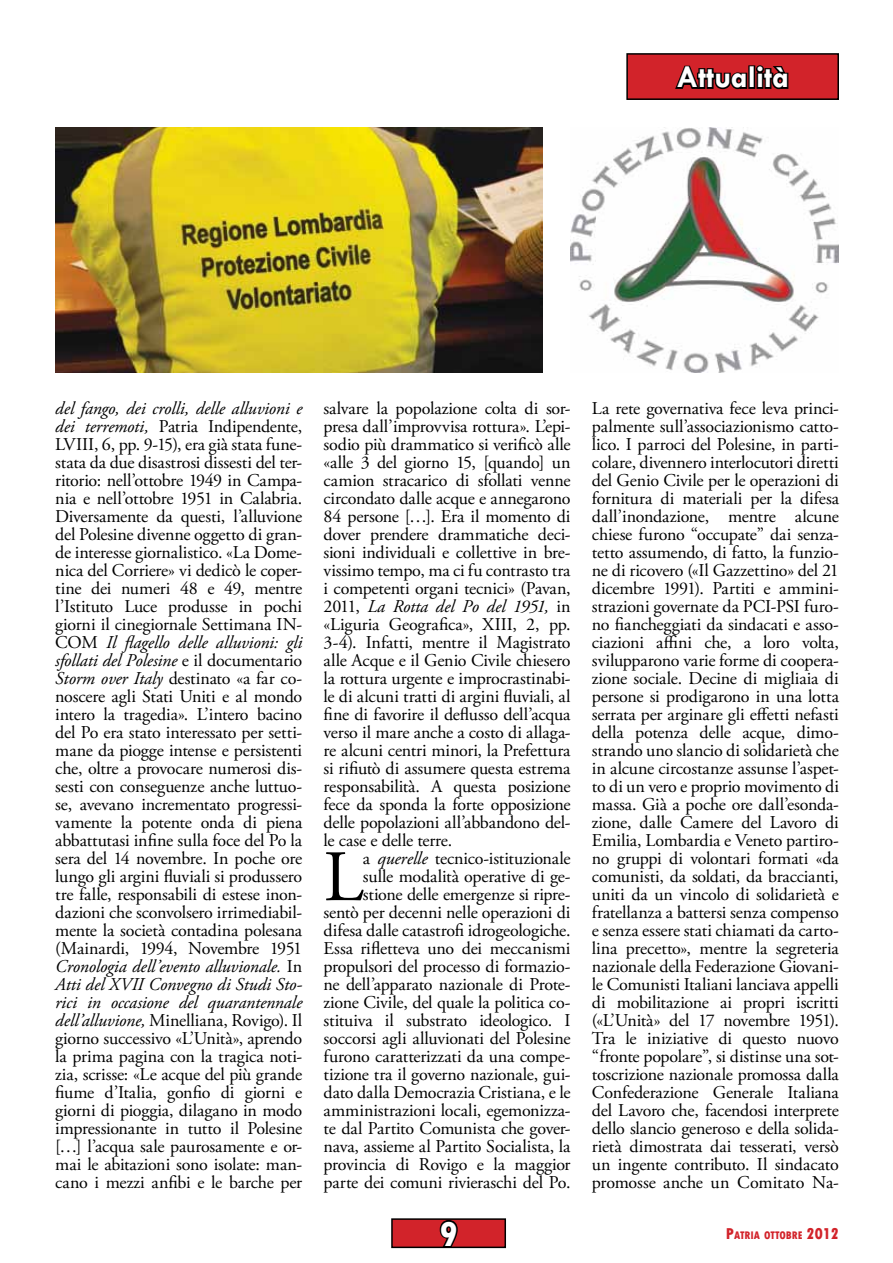
<style>
.page{position:relative;width:893px;height:1263px;background:#fff}
.page>*{position:absolute;margin:0;border:0;box-sizing:border-box;transform-origin:0 0}
.Stile_di_paragrafo_2{font:72.3px "Adobe Garamond Pro";color:#000}
.t1{font:800 condensed 36px "Tw Cen";color:#fff}
.t2{font:700 31.5px "Tw Cen";color:#fff}
.Stile_di_paragrafo_2-2{font:18px/18px "Adobe Garamond Pro";letter-spacing:-.02em;color:#000;text-align:justify}
.t3{font:800 condensed 11.55px "Tw Cen";color:#d2232a}
.s1{font-style:italic}
.s2{font-size:16.5px}
</style>
<div class="page">
<div style="left:392px;top:1219px;width:113px;height:28px;background:#d2232a"></div>
<svg style="left:438px;top:1221px;width:22px;height:28px"></svg>
<div style="left:391px;top:1218px;width:115px;height:30px;border:2px solid #000"></div>
<div style="left:627px;top:54px;width:211px;height:45px;background:#d2232a"></div>
<svg style="left:675px;top:65px;width:114px;height:25px"></svg>
<div style="left:626px;top:53px;width:213px;height:47px;border:2px solid #000"></div>
<img style="left:571px;top:128px;width:268px;height:245px">
<img style="left:55px;top:128px;width:487px;height:245px">
<p class="t2" style="left:676px;top:59px;width:114px">Attualità</p>
<p class="Stile_di_paragrafo_2-2" style="left:55px;top:400px;width:249px"><span class="s1">del fango, dei crolli, delle alluvioni e dei terremoti,</span> Patria Indipendente, LVIII, 6, pp. 9-15), era già stata fune&shy;stata da due disastrosi dissesti del ter&shy;ritorio: nell’ottobre 1949 in Campa&shy;nia e nell’ottobre 1951 in Calabria.<br>Diversamente da questi, l’alluvione del Polesine divenne oggetto di gran&shy;de interesse giornalistico. «La Dome&shy;nica del Corriere» vi dedicò le coper&shy;tine dei numeri 48 e 49, mentre l’Istituto Luce produsse in pochi giorni il cinegiornale Settimana IN-COM <span class="s1">Il flagello delle alluvioni: gli sfollati del Polesine</span> e il documentario <span class="s1">Storm over Italy</span> destinato «a far co&shy;noscere agli Stati Uniti e al mondo intero la tragedia». L’intero bacino del Po era stato interessato per setti&shy;mane da piogge intense e persistenti che, oltre a provocare numerosi dis&shy;sesti con conseguenze anche luttuo&shy;se, avevano incrementato progressi&shy;vamente la potente onda di piena abbattutasi infine sulla foce del Po la sera del 14 novembre. In poche ore lungo gli argini fluviali si produssero tre falle, responsabili di estese inon&shy;dazioni che sconvolsero irrimediabil&shy;mente la società contadina polesana (Mainardi, 1994, Novembre 1951<br><span class="s1">Cronologia dell’evento alluvionale.</span> In <span class="s1">Atti del XVII Convegno di Studi Sto&shy;rici in occasione del quarantennale dell’alluvione,</span> Minelliana, Rovigo). Il giorno successivo «L’Unità», aprendo la prima pagina con la tragica noti&shy;zia, scrisse: «Le acque del più grande fiume d’Italia, gonfio di giorni e giorni di pioggia, dilagano in modo impressionante in tutto il Polesine […] l’acqua sale paurosamente e or&shy;mai le abitazioni sono isolate: man&shy;cano i mezzi anfibi e le barche per</p>
<p class="Stile_di_paragrafo_2-2" style="left:324px;top:400px;width:249px">salvare la popolazione colta di sor&shy;presa dall’improvvisa rottura». L’epi&shy;sodio più drammatico si verificò alle «alle 3 del giorno 15, [quando] un camion stracarico di sfollati venne circondato dalle acque e annegarono 84 persone […]. Era il momento di dover prendere drammatiche deci&shy;sioni individuali e collettive in bre&shy;vissimo tempo, ma ci fu contrasto tra i competenti organi tecnici» (Pavan, 2011, <span class="s1">La Rotta del Po del 1951,</span> in «Liguria Geografica», XIII, 2, pp.<br>3-4). Infatti, mentre il Magistrato alle Acque e il Genio Civile chiesero la rottura urgente e improcrastinabi&shy;le di alcuni tratti di argini fluviali, al fine di favorire il deflusso dell’acqua verso il mare anche a costo di allaga&shy;re alcuni centri minori, la Prefettura si rifiutò di assumere questa estrema responsabilità. A questa posizione fece da sponda la forte opposizione delle popolazioni all’abbandono del&shy;le case e delle terre.</p>
<p class="Stile_di_paragrafo_2-2" style="left:324px;top:850px;width:249px;text-align:right">a <span class="s1">querelle</span> tecnico-istituzionale<br>sulle modalità operative di ge&shy;stione delle emergenze si ripre&shy;sentò per decenni nelle operazioni di difesa dalle catastrofi idrogeologiche.<br>Essa rifletteva uno dei meccanismi propulsori del processo di formazio&shy;ne dell’apparato nazionale di Prote&shy;zione Civile, del quale la politica co&shy;stituiva il substrato ideologico. I soccorsi agli alluvionati del Polesine furono caratterizzati da una compe&shy;tizione tra il governo nazionale, gui&shy;dato dalla Democrazia Cristiana, e le amministrazioni locali, egemonizza&shy;te dal Partito Comunista che gover&shy;nava, assieme al Partito Socialista, la provincia di Rovigo e la maggior parte dei comuni rivieraschi del Po.</p>
<p class="Stile_di_paragrafo_2" style="left:324px;top:834px;width:41px">L</p>
<p class="Stile_di_paragrafo_2-2" style="left:592px;top:400px;width:249px">La rete governativa fece leva princi&shy;palmente sull’associazionismo catto&shy;lico. I parroci del Polesine, in parti&shy;colare, divennero interlocutori diretti del Genio Civile per le operazioni di fornitura di materiali per la difesa dall’inondazione, mentre alcune chiese furono “occupate” dai senza&shy;tetto assumendo, di fatto, la funzio&shy;ne di ricovero («Il Gazzettino» del 21 dicembre 1991). Partiti e ammini&shy;strazioni governate da PCI-PSI furo&shy;no fiancheggiati da sindacati e asso&shy;ciazioni affini che, a loro volta, svilupparono varie forme di coopera&shy;zione sociale. Decine di migliaia di persone si prodigarono in una lotta serrata per arginare gli effetti nefasti della potenza delle acque, dimo&shy;strando uno slancio di solidarietà che in alcune circostanze assunse l’aspet&shy;to di un vero e proprio movimento di massa. Già a poche ore dall’esonda&shy;zione, dalle Camere del Lavoro di Emilia, Lombardia e Veneto partiro&shy;no gruppi di volontari formati «da comunisti, da soldati, da braccianti, uniti da un vincolo di solidarietà e fratellanza a battersi senza compenso e senza essere stati chiamati da carto&shy;lina precetto», mentre la segreteria nazionale della Federazione Giovani&shy;le Comunisti Italiani lanciava appelli di mobilitazione ai propri iscritti («L’Unità» del 17 novembre 1951).<br>Tra le iniziative di questo nuovo “fronte popolare”, si distinse una sot&shy;toscrizione nazionale promossa dalla Confederazione Generale Italiana del Lavoro che, facendosi interprete dello slancio generoso e della solida&shy;rietà dimostrata dai tesserati, versò un ingente contributo. Il sindacato promosse anche un Comitato Na-</p>
<p class="t1" style="left:440px;top:1213px;width:19px">9</p>
<p class="t3" style="left:726px;top:1228px;width:115px"><span class="s2">P</span>ATRIA OTTOBRE <span class="s2">2012</span></p>
</div>
